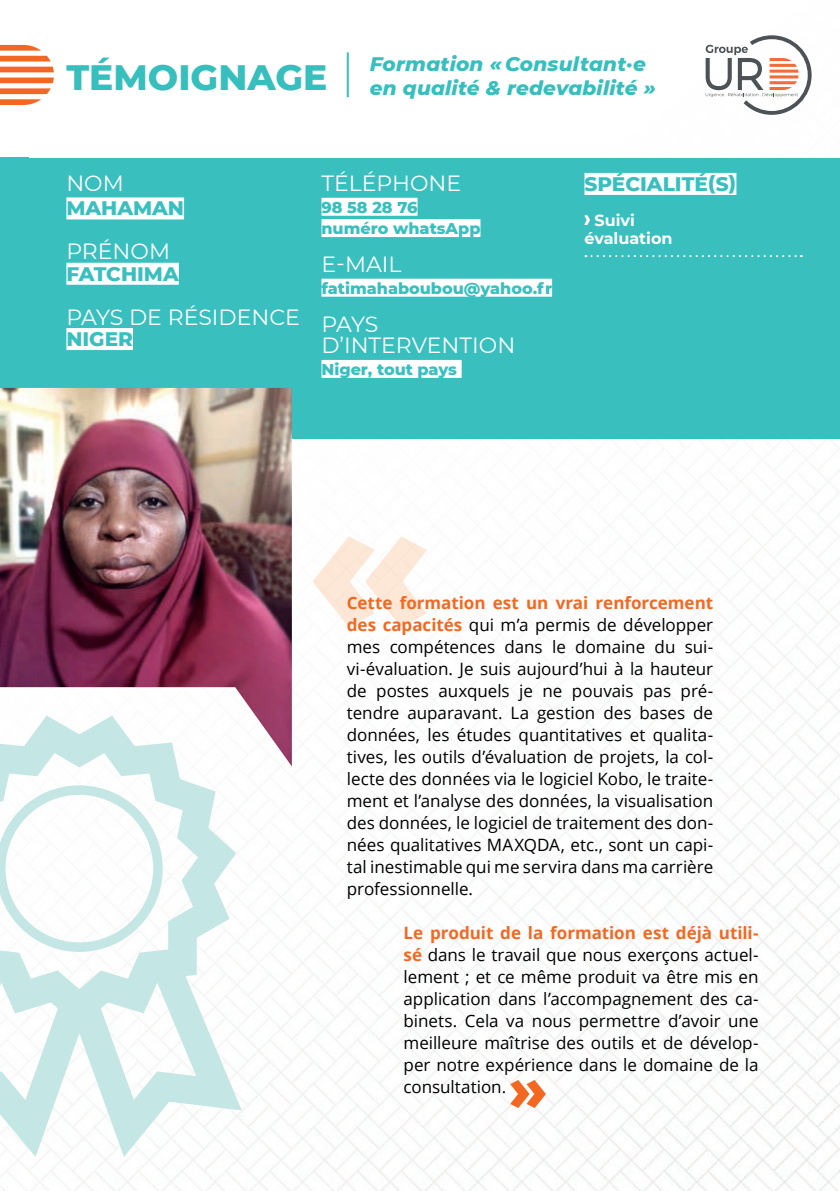
<style>
.page{position:relative;width:840px;height:1191px;background:#fff}
.page>*{position:absolute;margin:0;border:0;box-sizing:border-box;transform-origin:0 0}
.t1{font:800 36px "Montserrat";color:#36bfbd}
.t2{font:22px/21.2px "Montserrat";color:#fff}
.t3{font:italic 800 20px/24px "Montserrat";letter-spacing:.01em;color:#36bfbd}
.t4{font:800 20px "Montserrat";color:#38bfbe}
.t5{font:17px/22px "Open Sans";color:#000001;text-align:justify}
.t6{font:800 16px/21.2px "Montserrat";color:#38bfbe}
.t7{font:700 16px/18px "Montserrat";color:#fff}
.s1{font-weight:700;color:#f36821}
</style>
<div class="page">
<img style="left:1px;top:44px;width:838px;height:1147px">
<div style="left:0;top:158px;width:839px;height:280px;background:#38bfbe"></div>
<div style="left:66px;top:197px;width:118px;height:22px;background:#fff"></div>
<div style="left:66px;top:263px;width:113px;height:22px;background:#fff"></div>
<div style="left:66px;top:328px;width:67px;height:22px;background:#fff"></div>
<div style="left:321px;top:198px;width:96px;height:18px;background:#fff"></div>
<div style="left:321px;top:219px;width:159px;height:18px;background:#fff"></div>
<div style="left:321px;top:279px;width:230px;height:18px;background:#fff"></div>
<div style="left:321px;top:360px;width:140px;height:18px;background:#fff"></div>
<img style="left:0;top:388px;width:292px;height:378px">
<div style="left:584px;top:173px;width:152px;height:22px;background:#fff"></div>
<svg style="left:585px;top:255px;width:216px;height:2px"></svg>
<svg style="left:584px;top:215px;width:5px;height:10px"></svg>
<svg style="left:705px;top:35px;width:106px;height:80px"></svg>
<svg style="left:0;top:45px;width:51px;height:16px"></svg>
<svg style="left:0;top:67px;width:54px;height:38px"></svg>
<svg style="left:510px;top:1080px;width:35px;height:28px"></svg>
<div style="left:66px;top:62px;width:265px;height:36px;background:#fff"></div>
<hr style="left:346px;top:52px;width:2px;height:45px;background:#38bfbe">
<svg style="left:0;top:940px;width:264px;height:242px"></svg>
<svg style="left:0;top:697px;width:255px;height:349px"></svg>
<h1 class="t1" style="left:66px;top:51px;width:262px">TÉMOIGNAGE</h1>
<p class="t3" style="left:369px;top:51px;width:287px">Formation « Consultant·e en qualité &amp; redevabilité »</p>
<p class="t2" style="left:66px;top:172px;width:59px">NOM</p>
<p class="t4" style="left:66px;top:194px;width:119px">MAHAMAN</p>
<p class="t2" style="left:66px;top:240px;width:105px">PRÉNOM</p>
<p class="t4" style="left:66px;top:259px;width:114px">FATCHIMA</p>
<p class="t2" style="left:66px;top:305px;width:235px">PAYS DE RÉSIDENCE</p>
<p class="t4" style="left:66px;top:324px;width:68px">NIGER</p>
<p class="t2" style="left:321px;top:172px;width:141px">TÉLÉPHONE</p>
<p class="t6" style="left:321px;top:196px;width:160px">98 58 28 76 numéro whatsApp</p>
<p class="t2" style="left:321px;top:253px;width:81px">E-MAIL</p>
<p class="t6" style="left:321px;top:276px;width:232px">fatimahaboubou@yahoo.fr</p>
<p class="t2" style="left:321px;top:313px;width:195px">PAYS<br>D’INTERVENTION</p>
<p class="t6" style="left:321px;top:358px;width:137px">Niger, tout pays</p>
<p class="t4" style="left:584px;top:169px;width:153px">SPÉCIALITÉ(S)</p>
<p class="t7" style="left:584px;top:211px;width:90px;text-indent:10px">Suivi évaluation</p>
<p class="t5" style="left:346px;top:591px;width:368px"><span class="s1">Cette formation est un vrai renforcement des capacités</span> qui m’a permis de développer mes compétences dans le domaine du sui&shy;vi-évaluation. Je suis aujourd’hui à la hauteur de postes auxquels je ne pouvais pas pré&shy;tendre auparavant. La gestion des bases de données, les études quantitatives et qualita&shy;tives, les outils d’évaluation de projets, la col&shy;lecte des données via le logiciel Kobo, le traite&shy;ment et l’analyse des données, la visualisation des données, le logiciel de traitement des don&shy;nées qualitatives MAXQDA, etc., sont un capi&shy;tal inestimable qui me servira dans ma carrière professionnelle.</p>
<p class="t5" style="left:403px;top:921px;width:356px"><span class="s1">Le produit de la formation est déjà utili&shy;sé</span> dans le travail que nous exerçons actuel&shy;lement ; et ce même produit va être mis en application dans l’accompagnement des ca&shy;binets. Cela va nous permettre d’avoir une meilleure maîtrise des outils et de dévelop&shy;per notre expérience dans le domaine de la consultation.</p>
</div>
